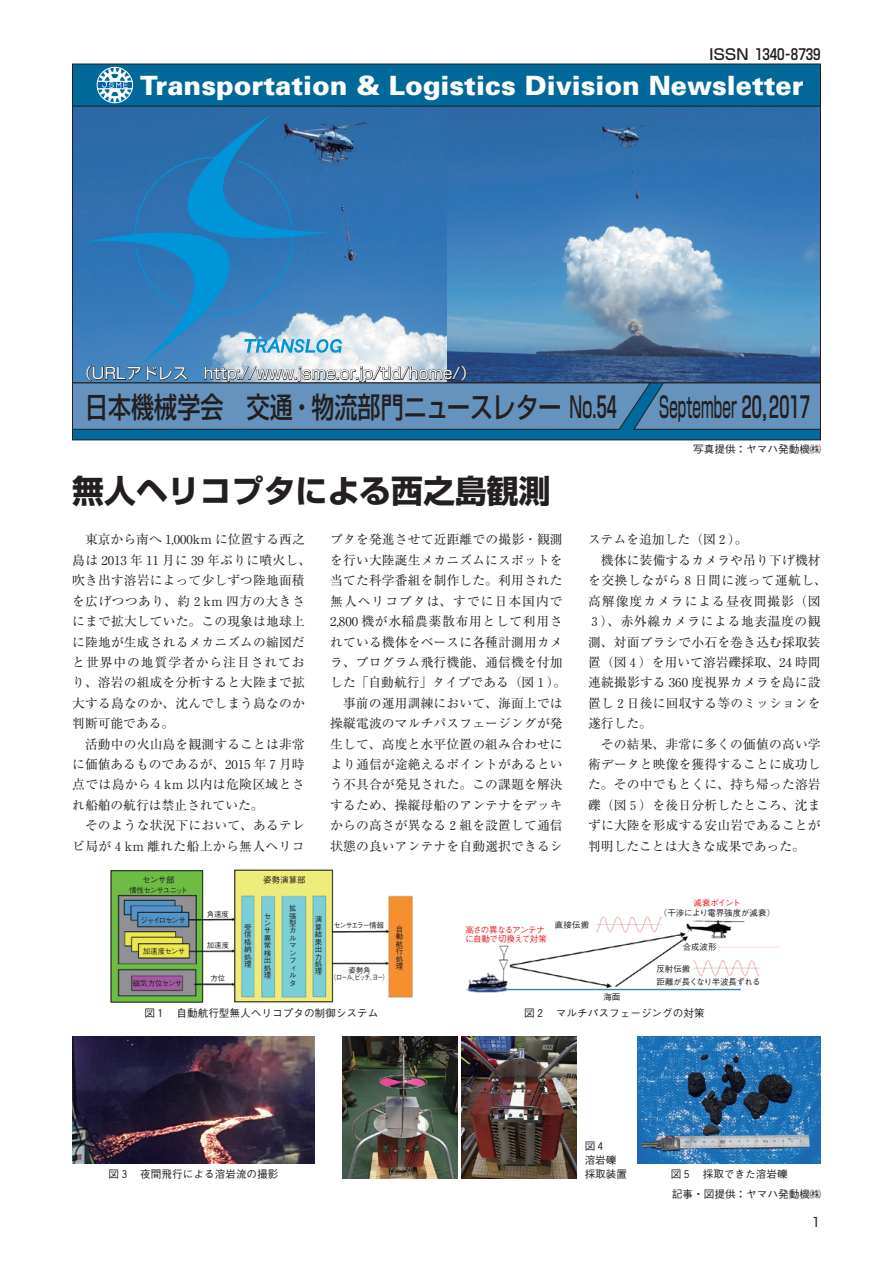
<style>
.page{position:relative;width:893px;height:1263px;background:#fff}
.page>*{position:absolute;margin:0;border:0;box-sizing:border-box;transform-origin:0 0}
.t1{font:700 31.95px "Shin Go";color:#231f20}
.t2{font:500 28.65px "Shin Go";letter-spacing:.005em;color:#231f20;scale:.8 1}
.t3{font:500 28.65px "Shin Go";letter-spacing:.005em;color:#231f20;scale:.47 1}
.t4{font:900 26.55px "Univers";color:#fff}
.t5{font:15.45px "Shin Go";color:#fff}
.t6{font:14.85px "Hankaku Num Sgm";color:#231f20}
.t7{font:12.75px/20.4px "Ryumin";letter-spacing:.015em;color:#231f20;text-align:right}
.t8{font:12.75px "Ryumin";letter-spacing:.045em;color:#231f20}
.t9{font:12.75px "Ryumin";letter-spacing:.05em;color:#231f20}
.t10{font:12.75px "Ryumin";letter-spacing:.08em;color:#231f20}
.t11{font:12.75px "Shin Go";color:#231f20}
.t12{font:500 10.65px/13.8px "Gothic BBB";color:#231f20}
.t13{font:500 8.55px "Gothic BBB";letter-spacing:-.02em;color:#231f20}
.t14{font:500 8.55px/9.6px "Gothic BBB";letter-spacing:-.04em;color:#ee1d23}
.t15{font:500 8.55px "Gothic BBB";letter-spacing:-.075em;color:#231f20}
.t16{font:500 7.5px/7.5px "Gothic BBB";letter-spacing:-.085em;color:#231f20;text-align:justify}
.t17{font:500 7.5px/7.5px "Gothic BBB";letter-spacing:-.115em;color:#231f20;text-align:center}
.t18{font:500 7.5px "Gothic BBB";letter-spacing:-.14em;color:#231f20;scale:.9 1}
.t19{font:500 7.5px "Gothic BBB";letter-spacing:-.05em;color:#231f20}
.t20{font:500 7.5px "Gothic BBB";letter-spacing:-.155em;color:#231f20}
.s1{font-family:"Shin Go";font-weight:500}
.s2{font-family:"Hankaku Num Sgm";font-weight:400}
</style>
<div class="page">
<img style="left:74px;top:106px;width:745px;height:7px">
<div style="left:72px;top:64px;width:748px;height:42px;background:#01699a"></div>
<div style="left:72px;top:383px;width:748px;height:57px;background:#01699c"></div>
<div style="left:72px;top:383px;width:749px;height:57px;border:1px solid #231f20"></div>
<svg style="left:97px;top:67px;width:36px;height:36px"></svg>
<img style="left:72px;top:1036px;width:243px;height:128px">
<img style="left:638px;top:1036px;width:183px;height:128px">
<svg style="left:72px;top:113px;width:749px;height:317px;background:#4a83b6"></svg>
<img style="left:466px;top:916px;width:313px;height:77px">
<img style="left:111px;top:870px;width:301px;height:133px">
<img style="left:342px;top:1036px;width:115px;height:143px">
<img style="left:461px;top:1036px;width:115px;height:143px">
<p class="t6" style="left:709px;top:47px;width:113px"><span class="s1">ISSN</span> 1340<span class="s1">-</span>8739</p>
<h3 class="t4" style="left:140px;top:69px;width:665px">Transportation &amp; Logistics Division Newsletter</h3>
<p class="t5" style="left:76px;top:363px;width:401px">（URLアドレス　http://www.jsme.or.jp/tld/home/）</p>
<h2 class="t2" style="left:85px;top:388px;width:666px">日本機械学会 交通・物流部門ニュースレター No.<span class="s2">54</span></h2>
<h2 class="t3" style="left:659px;top:388px;width:322px">September <span class="s2">20</span>,<span class="s2">2017</span></h2>
<h1 class="t1" style="left:72px;top:469px;width:480px">無人ヘリコプタによる西之島観測</h1>
<p class="t12" style="left:693px;top:442px;width:129px">写真提供：ヤマハ発動機㈱</p>
<p class="t7" style="left:72px;top:529px;width:240px;text-align:left;text-indent:13px">東京から南へ 1,000km に位置する西之島は 2013 年 11 月に 39 年ぶりに噴火し、吹き出す溶岩によって少しずつ陸地面積を広げつつあり、約２km 四方の大きさにまで拡大していた。この現象は地球上に陸地が生成されるメカニズムの縮図だと世界中の地質学者から注目されており、溶岩の組成を分析すると大陸まで拡大する島なのか、沈んでしまう島なのか判断可能である。</p>
<p class="t7" style="left:72px;top:733px;width:234px;text-align:justify;text-indent:13px">活動中の火山島を観測することは非常に価値あるものであるが、2015 年７月時点では島から４km 以内は危険区域とされ船舶の航行は禁止されていた。</p>
<p class="t7" style="left:72px;top:815px;width:234px">そのような状況下において、あるテレビ局が４km 離れた船上から無人ヘリコ</p>
<p class="t13" style="left:142px;top:875px;width:34px">センサ部</p>
<p class="t17" style="left:129px;top:886px;width:60px">慣性センサユニット</p>
<p class="t13" style="left:263px;top:875px;width:44px">姿勢演算部</p>
<p class="t20" style="left:141px;top:915px;width:47px">ジャイロセンサ</p>
<p class="t16" style="left:143px;top:947px;width:44px">加速度センサ</p>
<p class="t19" style="left:133px;top:978px;width:51px">磁気方位センサ</p>
<p class="t16" style="left:207px;top:910px;width:24px">角速度</p>
<p class="t16" style="left:207px;top:942px;width:24px">加速度</p>
<p class="t16" style="left:211px;top:975px;width:16px">方位</p>
<p class="t16" style="left:244px;top:923px;width:9px">受信格納処理</p>
<p class="t16" style="left:264px;top:912px;width:9px">センサ異常検出処理</p>
<p class="t16" style="left:289px;top:905px;width:9px;text-align:left">拡張型カルマンフィルタ</p>
<p class="t7" style="left:330px;top:529px;width:237px">プタを発進させて近距離での撮影・観測を行い大陸誕生メカニズムにスポットを当てた科学番組を制作した。利用された無人ヘリコプタは、すでに日本国内で<br>2,800 機が水稲農薬散布用として利用されている機体をベースに各種計測用カメラ、プログラム飛行機能、通信機を付加した「自動航行」タイプである（図１）。事前の運用訓練において、海面上では<br>操縦電波のマルチパスフェージングが発生して、高度と水平位置の組み合わせにより通信が途絶えるポイントがあるという不具合が発見された。この課題を解決するため、操縦母船のアンテナをデッキからの高さが異なる２組を設置して通信状態の良いアンテナを自動選択できるシ</p>
<p class="t7" style="left:588px;top:529px;width:161px">ステムを追加した（図２）。</p>
<p class="t7" style="left:601px;top:550px;width:221px">機体に装備するカメラや吊り下げ機材</p>
<p class="t8" style="left:588px;top:573px;width:240px">を交換しながら８日間に渡って運航し、</p>
<p class="t10" style="left:588px;top:593px;width:234px">高解像度カメラによる昼夜間撮影（図</p>
<p class="t9" style="left:588px;top:614px;width:234px">３）、赤外線カメラによる地表温度の観</p>
<p class="t7" style="left:588px;top:631px;width:234px">測、対面ブラシで小石を巻き込む採取装</p>
<p class="t7" style="left:588px;top:652px;width:234px">置（図４）を用いて溶岩礫採取、24 時間</p>
<p class="t7" style="left:588px;top:672px;width:234px">連続撮影する 360 度視界カメラを島に設</p>
<p class="t7" style="left:588px;top:693px;width:234px">置し２日後に回収する等のミッションを</p>
<p class="t7" style="left:588px;top:713px;width:65px">遂行した。</p>
<p class="t7" style="left:601px;top:733px;width:221px">その結果、非常に多くの価値の高い学</p>
<p class="t7" style="left:588px;top:754px;width:234px">術データと映像を獲得することに成功し</p>
<p class="t7" style="left:588px;top:774px;width:234px">た。その中でもとくに、持ち帰った溶岩</p>
<p class="t7" style="left:588px;top:795px;width:234px">礫（図５）を後日分析したところ、沈ま</p>
<p class="t7" style="left:588px;top:815px;width:234px">ずに大陸を形成する安山岩であることが</p>
<p class="t7" style="left:588px;top:835px;width:218px">判明したことは大きな成果であった。</p>
<p class="t16" style="left:315px;top:916px;width:9px">演算結果出力処理</p>
<p class="t18" style="left:334px;top:920px;width:57px">センサエラー情報</p>
<p class="t17" style="left:330px;top:966px;width:60px">姿勢角<br>（ロール、ピッチ、ヨー）</p>
<p class="t16" style="left:396px;top:925px;width:9px;text-align:left">自動航行処理</p>
<p class="t14" style="left:465px;top:925px;width:83px">高さの異なるアンテナに自動で切換えて対策</p>
<p class="t13" style="left:555px;top:919px;width:36px">直接伝搬</p>
<p class="t13" style="left:603px;top:992px;width:19px">海面</p>
<p class="t14" style="left:693px;top:898px;width:49px">減衰ポイント</p>
<p class="t13" style="left:659px;top:908px;width:118px">（干渉により電界強度が減衰）</p>
<p class="t13" style="left:683px;top:941px;width:35px">合成波形</p>
<p class="t15" style="left:657px;top:977px;width:106px">距離が長くなり半波長ずれる</p>
<p class="t13" style="left:656px;top:963px;width:35px">反射伝搬</p>
<p class="t12" style="left:145px;top:1006px;width:235px">図１　自動航行型無人ヘリコプタの制御システム</p>
<p class="t12" style="left:524px;top:1006px;width:182px">図２　マルチパスフェージングの対策</p>
<p class="t12" style="left:585px;top:1139px;width:44px">図４<br>溶岩礫採取装置</p>
<p class="t12" style="left:108px;top:1167px;width:172px">図３　夜間飛行による溶岩流の撮影</p>
<p class="t12" style="left:671px;top:1167px;width:118px">図５　採取できた溶岩礫</p>
<p class="t12" style="left:672px;top:1187px;width:150px">記事・図提供：ヤマハ発動機㈱</p>
<p class="t11" style="left:811px;top:1214px;width:11px">1</p>
</div>
